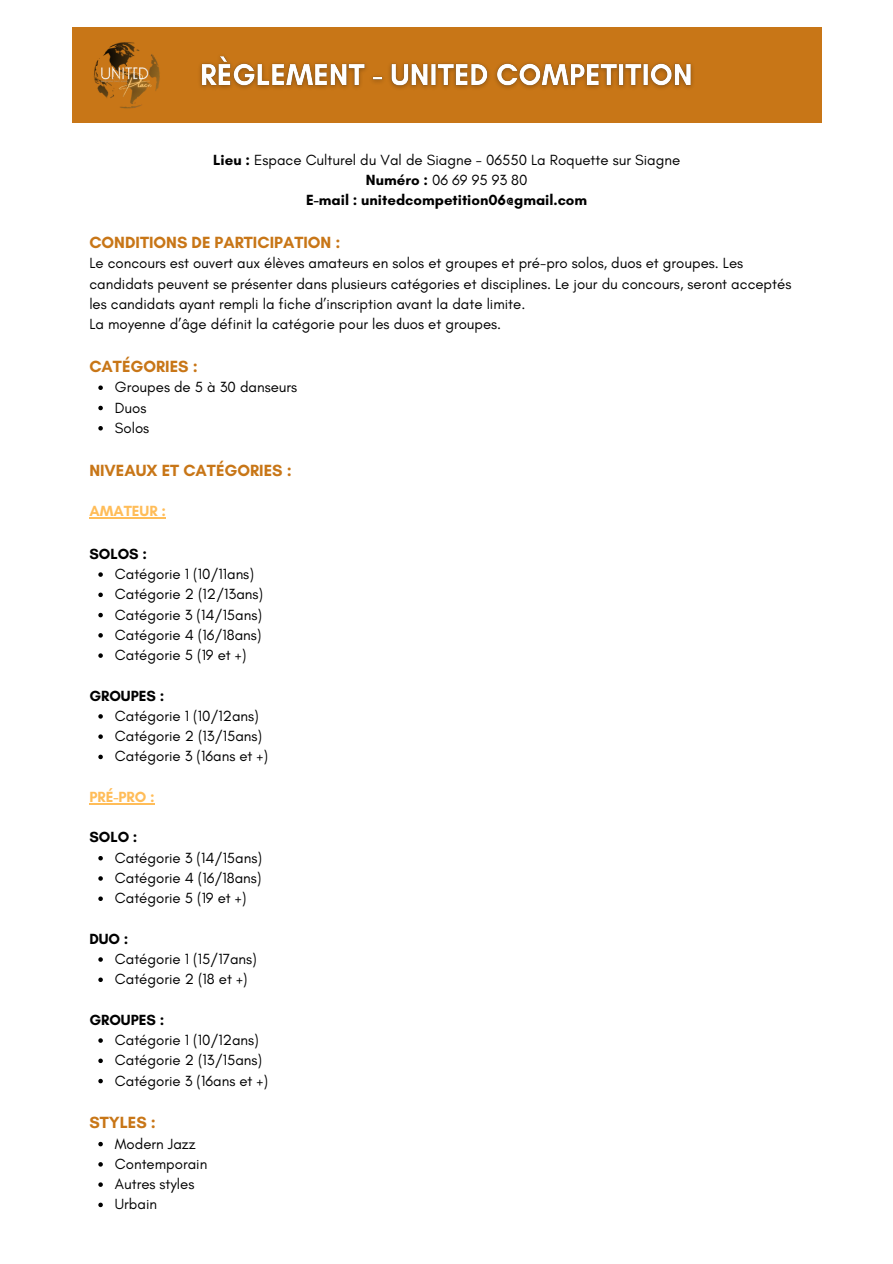
<style>
.page{position:relative;width:893px;height:1264px;background:#fff}
.page>*{position:absolute;margin:0;border:0;box-sizing:border-box;transform-origin:0 0}
.t1{font:700 16.5px "Glacial Indifference";color:#c87617}
.t2{font:15px/20.2px "Glacial Indifference";color:#000}
.t3{font:700 15px "Glacial Indifference";color:#000}
.t4{font:700 15px "Glacial Indifference";color:#ffbd59}
.s1{font-weight:700}
</style>
<div class="page">
<div style="left:72px;top:27px;width:749px;height:96px;background:#c87617"></div>
<img style="left:94px;top:42px;width:66px;height:67px">
<svg style="left:98px;top:385px;width:5px;height:5px"></svg>
<svg style="left:98px;top:406px;width:5px;height:4px"></svg>
<svg style="left:98px;top:426px;width:5px;height:4px"></svg>
<hr style="left:89px;top:517px;width:77px;height:1px;background:#ffbd59">
<svg style="left:98px;top:572px;width:5px;height:5px"></svg>
<svg style="left:98px;top:592px;width:5px;height:5px"></svg>
<svg style="left:98px;top:613px;width:5px;height:4px"></svg>
<svg style="left:98px;top:633px;width:5px;height:4px"></svg>
<svg style="left:98px;top:653px;width:5px;height:5px"></svg>
<svg style="left:98px;top:714px;width:5px;height:4px"></svg>
<svg style="left:98px;top:734px;width:5px;height:5px"></svg>
<svg style="left:98px;top:754px;width:5px;height:5px"></svg>
<hr style="left:89px;top:803px;width:66px;height:1px;background:#ffbd59">
<svg style="left:98px;top:856px;width:5px;height:4px"></svg>
<svg style="left:98px;top:876px;width:5px;height:4px"></svg>
<svg style="left:98px;top:896px;width:5px;height:5px"></svg>
<svg style="left:98px;top:957px;width:5px;height:4px"></svg>
<svg style="left:98px;top:977px;width:5px;height:5px"></svg>
<svg style="left:98px;top:1038px;width:5px;height:4px"></svg>
<svg style="left:98px;top:1058px;width:5px;height:5px"></svg>
<svg style="left:98px;top:1078px;width:5px;height:5px"></svg>
<svg style="left:98px;top:1141px;width:5px;height:5px"></svg>
<svg style="left:98px;top:1162px;width:5px;height:4px"></svg>
<svg style="left:98px;top:1182px;width:5px;height:4px"></svg>
<svg style="left:98px;top:1202px;width:5px;height:5px"></svg>
<img style="left:200px;top:56px;width:493px;height:33px">
<p class="t2" style="left:213px;top:149px;width:468px"><span class="s1">Lieu :</span> Espace Culturel du Val de Siagne - 06550 La Roquette sur Siagne</p>
<p class="t2" style="left:366px;top:170px;width:163px"><span class="s1">Numéro :</span> 06 69 95 93 80</p>
<p class="t3" style="left:306px;top:191px;width:282px">E-mail : unitedcompetition06@gmail.com</p>
<p class="t1" style="left:89px;top:232px;width:253px">CONDITIONS DE PARTICIPATION :</p>
<p class="t2" style="left:89px;top:253px;width:703px">Le concours est ouvert aux élèves amateurs en solos et groupes et pré-pro solos, duos et groupes. Les candidats peuvent se présenter dans plusieurs catégories et disciplines. Le jour du concours, seront acceptés les candidats ayant rempli la fiche d’inscription avant la date limite.</p>
<p class="t2" style="left:89px;top:314px;width:413px">La moyenne d’âge définit la catégorie pour les duos et groupes.</p>
<h2 class="t1" style="left:89px;top:356px;width:110px">CATÉGORIES :</h2>
<p class="t2" style="left:115px;top:377px;width:184px">Groupes de 5 à 30 danseurs</p>
<p class="t2" style="left:115px;top:397px;width:33px">Duos</p>
<p class="t2" style="left:115px;top:417px;width:36px">Solos</p>
<h2 class="t1" style="left:89px;top:460px;width:204px">NIVEAUX ET CATÉGORIES :</h2>
<h2 class="t4" style="left:89px;top:502px;width:78px">AMATEUR :</h2>
<h2 class="t3" style="left:89px;top:544px;width:59px">SOLOS :</h2>
<p class="t2" style="left:115px;top:563px;width:141px">Catégorie 1 (10/11ans)</p>
<p class="t2" style="left:115px;top:584px;width:150px">Catégorie 2 (12/13ans)</p>
<p class="t2" style="left:115px;top:604px;width:149px">Catégorie 3 (14/15ans)</p>
<p class="t2" style="left:115px;top:624px;width:148px">Catégorie 4 (16/18ans)</p>
<p class="t2" style="left:115px;top:644px;width:133px">Catégorie 5 (19 et +)</p>
<h2 class="t3" style="left:89px;top:686px;width:76px">GROUPES :</h2>
<p class="t2" style="left:115px;top:705px;width:145px">Catégorie 1 (10/12ans)</p>
<p class="t2" style="left:115px;top:725px;width:149px">Catégorie 2 (13/15ans)</p>
<p class="t2" style="left:115px;top:746px;width:155px">Catégorie 3 (16ans et +)</p>
<h2 class="t4" style="left:89px;top:787px;width:67px">PRÉ-PRO :</h2>
<h2 class="t3" style="left:89px;top:828px;width:50px">SOLO :</h2>
<p class="t2" style="left:115px;top:847px;width:149px">Catégorie 3 (14/15ans)</p>
<p class="t2" style="left:115px;top:867px;width:148px">Catégorie 4 (16/18ans)</p>
<p class="t2" style="left:115px;top:887px;width:133px">Catégorie 5 (19 et +)</p>
<h2 class="t3" style="left:89px;top:929px;width:41px">DUO :</h2>
<p class="t2" style="left:115px;top:948px;width:143px">Catégorie 1 (15/17ans)</p>
<p class="t2" style="left:115px;top:968px;width:134px">Catégorie 2 (18 et +)</p>
<h2 class="t3" style="left:89px;top:1010px;width:76px">GROUPES :</h2>
<p class="t2" style="left:115px;top:1029px;width:145px">Catégorie 1 (10/12ans)</p>
<p class="t2" style="left:115px;top:1049px;width:149px">Catégorie 2 (13/15ans)</p>
<p class="t2" style="left:115px;top:1070px;width:155px">Catégorie 3 (16ans et +)</p>
<h2 class="t1" style="left:89px;top:1112px;width:68px">STYLES :</h2>
<p class="t2" style="left:115px;top:1133px;width:82px">Modern Jazz</p>
<p class="t2" style="left:115px;top:1153px;width:94px">Contemporain</p>
<p class="t2" style="left:115px;top:1173px;width:81px">Autres styles</p>
<p class="t2" style="left:115px;top:1193px;width:44px">Urbain</p>
</div>
